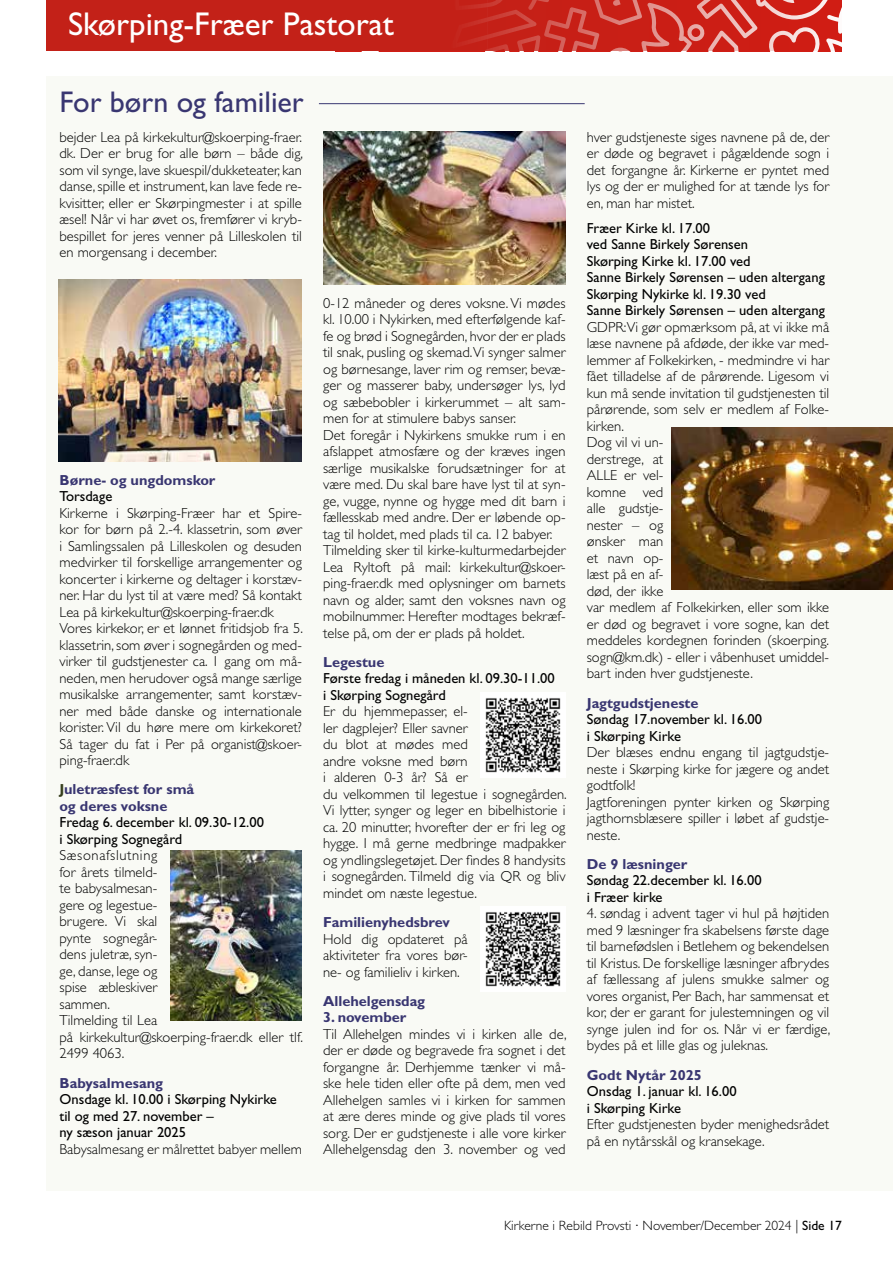
<style>
.page{position:relative;width:893px;height:1263px;background:#fff}
.page>*{position:absolute;margin:0;border:0;box-sizing:border-box;transform-origin:0 0}
.t1{font:33px "Gill Sans Std";color:#fff}
.t2{font:30px "Gill Sans Std";color:#393671}
.t3{font:300 14.55px/16.5px "Gill Sans Std";color:#000}
.t4{font:14.55px/16.5px "Gill Sans Std";color:#000}
.t5{font:700 14.55px/16.5px "Gill Sans Std";color:#393671}
.t6{font:300 13.5px "Gill Sans Std";color:#000}
.s1{color:#363f1d}
.s2{font-weight:400}
</style>
<div class="page">
<div style="left:47px;top:0;width:795px;height:51px;background:#c32118"></div>
<div style="left:47px;top:77px;width:846px;height:1114px;background:#f9faf5"></div>
<hr style="left:319px;top:103px;width:266px;height:1px;background:#393671">
<img style="left:170px;top:851px;width:132px;height:170px">
<img style="left:323px;top:132px;width:243px;height:153px">
<div style="left:480px;top:693px;width:86px;height:85px;background:#fff"></div>
<img style="left:485px;top:698px;width:76px;height:75px">
<div style="left:480px;top:907px;width:86px;height:85px;background:#fff"></div>
<img style="left:485px;top:912px;width:76px;height:75px">
<img style="left:672px;top:428px;width:221px;height:161px">
<img style="left:59px;top:279px;width:243px;height:183px">
<h1 class="t1" style="left:68px;top:5px;width:327px">Skørping-Fræer Pastorat</h1>
<h2 class="t2" style="left:60px;top:84px;width:246px">For børn og familier</h2>
<p class="t3" style="left:60px;top:129px;width:245px;text-align:justify">bejder Lea på kirkekultur@skoerping-fraer. dk. Der er brug for alle børn – både dig, som vil synge, lave skuespil/dukketeater, kan danse, spille et instrument, kan lave fede re&shy;kvisitter, eller er Skørpingmester i at spille æsel! Når vi har øvet os, fremfører vi kryb&shy;bespillet for jeres venner på Lilleskolen til en morgensang i december.</p>
<p class="t5" style="left:60px;top:471px;width:157px">Børne- og ungdomskor</p>
<p class="t4" style="left:60px;top:488px;width:54px">Torsdage</p>
<p class="t3" style="left:60px;top:505px;width:245px">Kirkerne i Skørping-Fræer har et Spire&shy;kor for børn på 2.-4. klassetrin, som øver i Samlingssalen på Lilleskolen og desuden medvirker til forskellige arrangementer og koncerter i kirkerne og deltager i korstæv&shy;ner. Har du lyst til at være med? Så kontakt Lea på kirkekultur@skoerping-fraer.dk Vores kirkekor, er et lønnet fritidsjob fra 5. klassetrin, som øver i sognegården og med&shy;virker til gudstjenester ca. 1 gang om må&shy;neden, men herudover også mange særlige musikalske arrangementer, samt korstæv&shy;ner med både danske og internationale korister. Vil du høre mere om kirkekoret?<br>Så tager du fat i Per på organist@skoer&shy;ping-fraer.dk</p>
<p class="t5" style="left:60px;top:781px;width:136px"><span class="s1">J</span>uletræsfest for små og deres voksne</p>
<p class="t4" style="left:60px;top:814px;width:206px">Fredag 6. december kl. 09.30-12.00 i Skørping Sognegård</p>
<p class="t3" style="left:60px;top:847px;width:245px">Sæsonafslutning<br>for årets tilmeld-<br>te babysalmesan-<br>gere og legestue-<br>brugere. Vi skal<br>pynte sognegår-<br>dens juletræ, syn-<br>ge, danse, lege og<br>spise æbleskiver<br>sammen.<br>Tilmelding til Lea<br>på kirkekultur@skoerping-fraer.dk eller tlf.<br>2499 4063.</p>
<p class="t5" style="left:60px;top:1074px;width:105px">Babysalmesang</p>
<p class="t4" style="left:60px;top:1091px;width:219px">Onsdage kl. 10.00 i Skørping Nykirke til og med 27. november –<br>ny sæson januar 2025</p>
<p class="t3" style="left:60px;top:1141px;width:244px">Babysalmesang er målrettet babyer mellem</p>
<p class="t3" style="left:323px;top:295px;width:244px">0-12 måneder og deres voksne. Vi mødes kl. 10.00 i Nykirken, med efterfølgende kaf&shy;fe og brød i Sognegården, hvor der er plads til snak, pusling og skemad.Vi synger salmer og børnesange, laver rim og remser, bevæ&shy;ger og masserer baby, undersøger lys, lyd og sæbebobler i kirkerummet – alt sam&shy;men for at stimulere babys sanser.<br>Det foregår i Nykirkens smukke rum i en afslappet atmosfære og der kræves ingen særlige musikalske forudsætninger for at være med. Du skal bare have lyst til at syn&shy;ge, vugge, nynne og hygge med dit barn i fællesskab med andre. Der er løbende op&shy;tag til holdet, med plads til ca. 12 babyer.<br>Tilmelding sker til kirke-kulturmedarbejder Lea Ryltoft på mail: kirkekultur@skoer&shy;ping-fraer.dk med oplysninger om barnets navn og alder, samt den voksnes navn og mobilnummer. Herefter modtages bekræf&shy;telse på, om der er plads på holdet.</p>
<p class="t5" style="left:323px;top:654px;width:63px">Legestue</p>
<p class="t4" style="left:323px;top:670px;width:233px">Første fredag i måneden kl. 09.30-11.00 i Skørping Sognegård</p>
<p class="t3" style="left:323px;top:703px;width:245px">Er du hjemmepasser, el-<br>ler dagplejer? Eller savner<br>du blot at mødes med<br>andre voksne med børn<br>i alderen 0-3 år? Så er<br>du velkommen til legestue i sognegården.<br>Vi lytter, synger og leger en bibelhistorie i ca. 20 minutter, hvorefter der er fri leg og hygge. I må gerne medbringe madpakker og yndlingslegetøjet. Der findes 8 handysits i sognegården. Tilmeld dig via QR og bliv mindet om næste legestue.</p>
<p class="t5" style="left:323px;top:914px;width:128px">Familienyhedsbrev</p>
<p class="t3" style="left:323px;top:931px;width:146px;text-align:justify">Hold dig opdateret på aktiviteter fra vores bør&shy;ne- og familieliv i kirken.</p>
<p class="t5" style="left:323px;top:993px;width:104px">Allehelgensdag</p>
<p class="t5" style="left:323px;top:1009px;width:85px">3. november</p>
<p class="t3" style="left:323px;top:1026px;width:245px;text-align:justify">Til Allehelgen mindes vi i kirken alle de, der er døde og begravede fra sognet i det forgangne år. Derhjemme tænker vi må&shy;ske hele tiden eller ofte på dem, men ved Allehelgen samles vi i kirken for sammen at ære deres minde og give plads til vores sorg. Der er gudstjeneste i alle vore kirker Allehelgensdag den 3. november og ved</p>
<p class="t3" style="left:587px;top:129px;width:244px;text-align:justify">hver gudstjeneste siges navnene på de, der er døde og begravet i pågældende sogn i det forgangne år. Kirkerne er pyntet med lys og der er mulighed for at tænde lys for en, man har mistet.</p>
<p class="t4" style="left:587px;top:220px;width:240px">Fræer Kirke kl. 17.00<br>ved Sanne Birkely Sørensen<br>Skørping Kirke kl. 17.00 ved<br>Sanne Birkely Sørensen – uden altergang<br>Skørping Nykirke kl. 19.30 ved<br>Sanne Birkely Sørensen – uden altergang</p>
<p class="t3" style="left:587px;top:319px;width:244px">GDPR:Vi gør opmærksom på, at vi ikke må læse navnene på afdøde, der ikke var med&shy;lemmer af Folkekirken, - medmindre vi har fået tilladelse af de pårørende. Ligesom vi kun må sende invitation til gudstjenesten til pårørende, som selv er medlem af Folke&shy;kirken.<br>Dog vil vi un-<br>derstrege, at<br>ALLE er vel-<br>komne ved<br>alle gudstje-<br>nester – og<br>ønsker man<br>et navn op-<br>læst på en af-<br>død, der ikke<br>var medlem af Folkekirken, eller som ikke er død og begravet i vore sogne, kan det meddeles kordegnen forinden (skoerping. sogn@km.dk) - eller i våbenhuset umiddel&shy;bart inden hver gudstjeneste.</p>
<p class="t5" style="left:587px;top:694px;width:113px">Jagtgudstjeneste</p>
<p class="t4" style="left:587px;top:711px;width:177px">Søndag 17.november kl. 16.00 i Skørping Kirke</p>
<p class="t3" style="left:587px;top:744px;width:244px">Der blæses endnu engang til jagtgudstje&shy;neste i Skørping kirke for jægere og andet godtfolk!<br>Jagtforeningen pynter kirken og Skørping jagthornsblæsere spiller i løbet af gudstje&shy;neste.</p>
<p class="t5" style="left:587px;top:856px;width:102px">De 9 læsninger</p>
<p class="t4" style="left:587px;top:872px;width:176px">Søndag 22.december kl. 16.00 i Fræer kirke</p>
<p class="t3" style="left:587px;top:905px;width:245px;text-align:justify">4. søndag i advent tager vi hul på højtiden med 9 læsninger fra skabelsens første dage til barnefødslen i Betlehem og bekendelsen til Kristus. De forskellige læsninger afbrydes af fællessang af julens smukke salmer og vores organist, Per Bach, har sammensat et kor, der er garant for julestemningen og vil synge julen ind for os. Når vi er færdige, bydes på et lille glas og juleknas.</p>
<p class="t5" style="left:587px;top:1066px;width:116px">Godt Nytår 2025</p>
<p class="t4" style="left:587px;top:1083px;width:151px">Onsdag 1. januar kl. 16.00 i Skørping Kirke</p>
<p class="t3" style="left:587px;top:1116px;width:244px">Efter gudstjenesten byder menighedsrådet på en nytårsskål og kransekage.</p>
<p class="t6" style="left:504px;top:1217px;width:339px">Kirkerne i Rebild Provsti · November/December 2024 | <span class="s2">Side 17</span></p>
</div>
